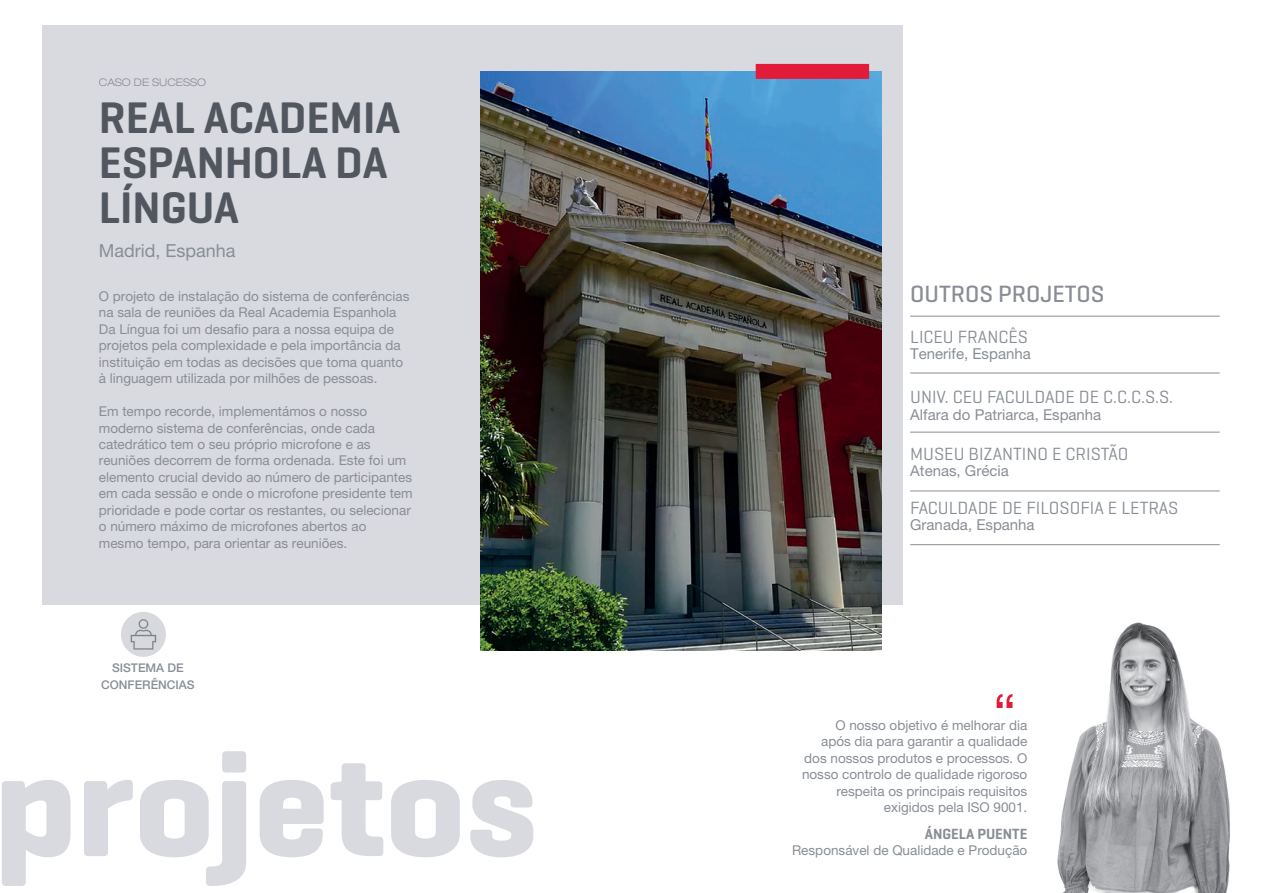
<style>
.page{position:relative;width:1263px;height:893px;background:#fff}
.page>*{position:absolute;margin:0;border:0;box-sizing:border-box;transform-origin:0 0}
.t1{font:700 150px "Geogrotesque";color:#d8dadf}
.t2{font:54px "Helvetica Neue LT Pro";color:#e11b39}
.t3{font:600 45px/45px "Geogrotesque";color:#52575f}
.t4{font:500 24px "Geogrotesque";color:#898e96}
.t5{font:18px "Geogrotesque";color:#898e96}
.t6{font:18px "Helvetica Neue LT Pro";color:#898e96}
.t7{font:15px "Helvetica Neue LT Pro";color:#898e96}
.t8{font:600 15px "Geogrotesque";color:#898e96}
.t9{font:13.5px/16.5px "Helvetica Neue LT Pro";color:#898e96}
.t10{font:500 12px/16.5px "Helvetica Neue LT Pro";color:#898e96;text-align:center}
.t11{font:300 expanded 10.5px "Helvetica Neue LT Pro";color:#898e96}
</style>
<div class="page">
<div style="left:42px;top:25px;width:861px;height:579px;background:#d8dadf"></div>
<img style="left:480px;top:71px;width:402px;height:579px">
<div style="left:756px;top:64px;width:113px;height:15px;background:#e11b39"></div>
<img style="left:1057px;top:622px;width:173px;height:271px">
<svg style="left:121px;top:612px;width:45px;height:45px"></svg>
<hr style="left:910px;top:373px;width:310px;height:1px;background:#898e96">
<hr style="left:910px;top:316px;width:310px;height:1px;background:#898e96">
<hr style="left:910px;top:432px;width:310px;height:1px;background:#898e96">
<hr style="left:910px;top:491px;width:310px;height:1px;background:#898e96">
<hr style="left:910px;top:544px;width:310px;height:1px;background:#898e96">
<p class="t11" style="left:99px;top:76px;width:109px">CASO DE SUCESSO</p>
<h3 class="t3" style="left:99px;top:95px;width:303px">REAL ACADEMIA<br>ESPANHOLA DA<br>LÍNGUA</h3>
<h3 class="t6" style="left:99px;top:240px;width:138px">Madrid, Espanha</h3>
<p class="t9" style="left:99px;top:287px;width:312px">O projeto de instalação do sistema de conferências na sala de reuniões da Real Academia Espanhola Da Língua foi um desafio para a nossa equipa de projetos pela complexidade e pela importância da instituição em todas as decisões que toma quanto à linguagem utilizada por milhões de pessoas.</p>
<p class="t9" style="left:99px;top:403px;width:315px">Em tempo recorde, implementámos o nosso moderno sistema de conferências, onde cada catedrático tem o seu próprio microfone e as reuniões decorrem de forma ordenada. Este foi um elemento crucial devido ao número de participantes em cada sessão e onde o microfone presidente tem prioridade e pode cortar os restantes, ou selecionar o número máximo de microfones abertos ao mesmo tempo, para orientar as reuniões.</p>
<p class="t10" style="left:101px;top:660px;width:95px">SISTEMA DE<br>CONFERÊNCIAS</p>
<h1 class="t1" style="left:-6px;top:711px;width:544px">projetos</h1>
<h3 class="t4" style="left:910px;top:278px;width:196px">OUTROS PROJETOS</h3>
<h3 class="t5" style="left:910px;top:325px;width:119px">LICEU FRANCÊS</h3>
<p class="t7" style="left:910px;top:345px;width:122px">Tenerife, Espanha</p>
<h3 class="t5" style="left:910px;top:386px;width:265px">UNIV. CEU FACULDADE DE C.C.C.S.S.</h3>
<p class="t7" style="left:910px;top:405px;width:193px">Alfara do Patriarca, Espanha</p>
<h3 class="t5" style="left:910px;top:443px;width:220px">MUSEU BIZANTINO E CRISTÃO</h3>
<p class="t7" style="left:910px;top:462px;width:100px">Atenas, Grécia</p>
<h3 class="t5" style="left:910px;top:496px;width:269px">FACULDADE DE FILOSOFIA E LETRAS</h3>
<p class="t7" style="left:910px;top:516px;width:126px">Granada, Espanha</p>
<h2 class="t2" style="left:993px;top:681px;width:25px">“</h2>
<p class="t9" style="left:802px;top:717px;width:227px;text-align:right">O nosso objetivo é melhorar dia<br>após dia para garantir a qualidade dos nossos produtos e processos. O nosso controlo de qualidade rigoroso respeita os principais requisitos exigidos pela ISO 9001.</p>
<p class="t8" style="left:925px;top:824px;width:104px">ÁNGELA PUENTE</p>
<p class="t9" style="left:792px;top:842px;width:237px">Responsável de Qualidade e Produção</p>
</div>
